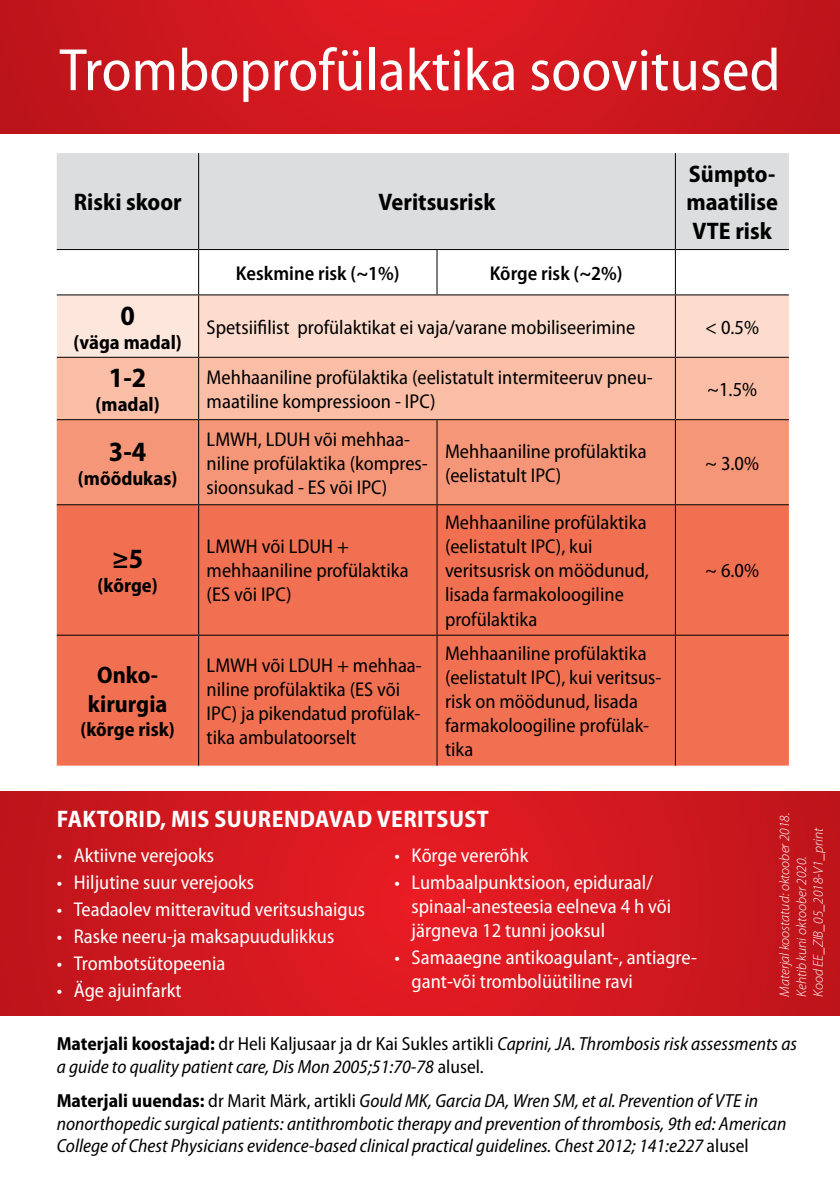
<style>
.page{position:relative;width:840px;height:1191px;background:#fff}
.page>*{position:absolute;margin:0;border:0;box-sizing:border-box;transform-origin:0 0}
.t1{font:semi-condensed 60.2px "Myriad Pro";color:#fff}
.t2{font:700 semi-condensed 28px "Myriad Pro";color:#000}
.t3{font:700 semi-condensed 24px/28.8px "Myriad Pro";color:#000;text-align:justify}
.t4{font:700 semi-condensed 24px "Myriad Pro";letter-spacing:.02em;color:#fff}
.t5{font:semi-condensed 20px/24px "Myriad Pro";color:#000}
.t6{font:semi-condensed 20px/24px "Myriad Pro";color:#fff}
.t7{font:700 semi-condensed 20px "Myriad Pro";color:#000}
.t8{font:600 semi-condensed 20px "Myriad Pro";color:#000}
.t9{font:italic semi-condensed 19px/22.8px "Myriad Pro";color:#000}
.t10{font:italic 300 14px/16.8px "Myriad Pro";color:#fff}
.s1{font-weight:700;font-style:normal}
.s2{font-style:normal}
</style>
<div class="page">
<svg style="left:0;top:0;width:839px;height:133px;background:#cd171e"></svg>
<svg style="left:0;top:791px;width:839px;height:224px;background:#d2181f"></svg>
<div style="left:57px;top:153px;width:731px;height:96px;background:#dcddde"></div>
<div style="left:57px;top:295px;width:141px;height:62px;background:#fde7dc"></div>
<svg style="left:199px;top:250px;width:589px;height:107px"></svg>
<div style="left:57px;top:358px;width:731px;height:61px;background:#fabda6"></div>
<div style="left:57px;top:420px;width:731px;height:84px;background:#f69678"></div>
<div style="left:57px;top:505px;width:731px;height:260px;background:#f27052"></div>
<hr style="left:198px;top:153px;width:1px;height:96px;background:#000">
<hr style="left:674px;top:153px;width:1px;height:96px;background:#000">
<hr style="left:57px;top:249px;width:141px;height:1px;background:#000">
<hr style="left:198px;top:249px;width:239px;height:1px;background:#000">
<hr style="left:198px;top:250px;width:1px;height:44px;background:#000">
<hr style="left:437px;top:249px;width:238px;height:1px;background:#000">
<hr style="left:436px;top:250px;width:1px;height:44px;background:#000">
<hr style="left:675px;top:249px;width:113px;height:1px;background:#000">
<hr style="left:674px;top:250px;width:1px;height:44px;background:#000">
<hr style="left:57px;top:294px;width:141px;height:1px;background:#000">
<hr style="left:198px;top:294px;width:239px;height:1px;background:#000">
<hr style="left:198px;top:295px;width:1px;height:62px;background:#000">
<hr style="left:437px;top:294px;width:238px;height:1px;background:#000">
<hr style="left:675px;top:294px;width:113px;height:1px;background:#000">
<hr style="left:674px;top:295px;width:1px;height:62px;background:#000">
<hr style="left:57px;top:357px;width:141px;height:1px;background:#000">
<hr style="left:198px;top:357px;width:239px;height:1px;background:#000">
<hr style="left:198px;top:358px;width:1px;height:61px;background:#000">
<hr style="left:437px;top:357px;width:238px;height:1px;background:#000">
<hr style="left:675px;top:357px;width:113px;height:1px;background:#000">
<hr style="left:674px;top:358px;width:1px;height:61px;background:#000">
<hr style="left:57px;top:419px;width:141px;height:1px;background:#000">
<hr style="left:198px;top:419px;width:239px;height:1px;background:#000">
<hr style="left:198px;top:420px;width:1px;height:84px;background:#000">
<hr style="left:437px;top:419px;width:238px;height:1px;background:#000">
<hr style="left:436px;top:420px;width:1px;height:84px;background:#000">
<hr style="left:675px;top:419px;width:113px;height:1px;background:#000">
<hr style="left:674px;top:420px;width:1px;height:84px;background:#000">
<hr style="left:57px;top:504px;width:141px;height:1px;background:#000">
<hr style="left:198px;top:504px;width:239px;height:1px;background:#000">
<hr style="left:198px;top:505px;width:1px;height:129px;background:#000">
<hr style="left:437px;top:504px;width:238px;height:1px;background:#000">
<hr style="left:436px;top:505px;width:1px;height:129px;background:#000">
<hr style="left:675px;top:504px;width:113px;height:1px;background:#000">
<hr style="left:674px;top:505px;width:1px;height:129px;background:#000">
<hr style="left:57px;top:634px;width:141px;height:1px;background:#000">
<hr style="left:198px;top:634px;width:239px;height:1px;background:#000">
<hr style="left:198px;top:635px;width:1px;height:130px;background:#000">
<hr style="left:437px;top:634px;width:238px;height:1px;background:#000">
<hr style="left:436px;top:635px;width:1px;height:130px;background:#000">
<hr style="left:675px;top:634px;width:113px;height:1px;background:#000">
<hr style="left:674px;top:635px;width:1px;height:130px;background:#000">
<p class="t1" style="left:59px;top:37px;width:722px">Tromboprofülaktika soovitused</p>
<p class="t3" style="left:74px;top:188px;width:109px">Riski skoor</p>
<p class="t3" style="left:378px;top:188px;width:118px">Veritsusrisk</p>
<p class="t8" style="left:236px;top:262px;width:165px">Keskmine risk (~1%)</p>
<p class="t8" style="left:489px;top:262px;width:134px">Kõrge risk (~2%)</p>
<p class="t3" style="left:686px;top:159px;width:93px">Sümpto&shy;maatilise VTE risk</p>
<p class="t2" style="left:120px;top:299px;width:16px">0</p>
<p class="t7" style="left:73px;top:331px;width:110px">(väga madal)</p>
<p class="t2" style="left:109px;top:362px;width:39px">1-2</p>
<p class="t7" style="left:96px;top:393px;width:66px">(madal)</p>
<p class="t2" style="left:109px;top:436px;width:39px">3-4</p>
<p class="t7" style="left:78px;top:467px;width:101px">(mõõdukas)</p>
<p class="t2" style="left:112px;top:543px;width:33px">≥5</p>
<p class="t7" style="left:98px;top:574px;width:62px">(kõrge)</p>
<p class="t3" style="left:88px;top:661px;width:81px;text-align:center">Onko&shy;kirurgia</p>
<p class="t7" style="left:80px;top:718px;width:96px">(kõrge risk)</p>
<p class="t5" style="left:206px;top:315px;width:430px">Spetsiifilist profülaktikat ei vaja/varane mobiliseerimine</p>
<p class="t5" style="left:704px;top:315px;width:55px">&lt; 0.5%</p>
<p class="t5" style="left:206px;top:366px;width:447px">Mehhaaniline profülaktika (eelistatult intermiteeruv pneu&shy;maatiline kompressioon - IPC)</p>
<p class="t5" style="left:206px;top:427px;width:222px">LMWH, LDUH või mehhaa&shy;niline profülaktika (kompres&shy;sioonsukad - ES või IPC)</p>
<p class="t5" style="left:445px;top:439px;width:203px">Mehhaaniline profülaktika (eelistatult IPC)</p>
<p class="t5" style="left:206px;top:535px;width:203px">LMWH või LDUH + mehhaaniline profülaktika (ES või IPC)</p>
<p class="t5" style="left:206px;top:653px;width:216px">LMWH või LDUH + mehhaa&shy;niline profülaktika (ES või<br>IPC) ja pikendatud profülak&shy;tika ambulatoorselt</p>
<p class="t5" style="left:445px;top:511px;width:205px">Mehhaaniline profülaktika (eelistatult IPC), kui veritsusrisk on möödunud, lisada farmakoloogiline profülaktika</p>
<p class="t5" style="left:445px;top:641px;width:218px">Mehhaaniline profülaktika (eelistatult IPC), kui veritsus&shy;risk on möödunud, lisada farmakoloogiline profülak&shy;tika</p>
<p class="t5" style="left:706px;top:378px;width:51px">~1.5%</p>
<p class="t5" style="left:704px;top:451px;width:55px">~ 3.0%</p>
<p class="t5" style="left:704px;top:559px;width:55px">~ 6.0%</p>
<p class="t4" style="left:57px;top:806px;width:433px">FAKTORID, MIS SUURENDAVAD VERITSUST</p>
<p class="t6" style="left:57px;top:844px;width:159px">• Aktiivne verejooks</p>
<p class="t6" style="left:57px;top:871px;width:199px">• Hiljutine suur verejooks</p>
<p class="t6" style="left:57px;top:897px;width:310px">• Teadaolev mitteravitud veritsushaigus</p>
<p class="t6" style="left:57px;top:924px;width:279px">• Raske neeru-ja maksapuudulikkus</p>
<p class="t6" style="left:57px;top:951px;width:170px">• Trombotsütopeenia</p>
<p class="t6" style="left:57px;top:978px;width:126px">• Äge ajuinfarkt</p>
<p class="t6" style="left:394px;top:844px;width:135px">• Kõrge vererõhk</p>
<p class="t6" style="left:411px;top:871px;width:261px;text-indent:-17px">• Lumbaalpunktsioon, epiduraal/ spinaal-anesteesia eelneva 4 h või järgneva 12 tunni jooksul</p>
<p class="t6" style="left:411px;top:945px;width:287px;text-indent:-17px">• Samaaegne antikoagulant-, antiagre&shy;gant-või trombolüütiline ravi</p>
<p class="t10" style="left:775px;top:997px;width:186px;rotate:-90deg">Materjal koostatud: oktoober 2018.<br>Kehtib kuni oktoober 2020.<br>Kood EE_ZIB_05_2018-V1_print</p>
<p class="t9" style="left:57px;top:1032px;width:741px"><span class="s1">Materjali koostajad:</span> <span class="s2">dr Heli Kaljusaar ja dr Kai Sukles artikli</span> Caprini, JA. Thrombosis risk assessments as a guide to quality patient care, Dis Mon 2005;51:70-78 <span class="s2">alusel.</span></p>
<p class="t9" style="left:57px;top:1089px;width:730px"><span class="s1">Materjali uuendas:</span> <span class="s2">dr Marit Märk, artikli</span> Gould MK, Garcia DA, Wren SM, et al. Prevention of VTE in nonorthopedic surgical patients: antithrombotic therapy and prevention of thrombosis, 9th ed: American<br>College of Chest Physicians evidence-based clinical practical guidelines. Chest 2012; 141:e227 <span class="s2">alusel</span></p>
</div>
